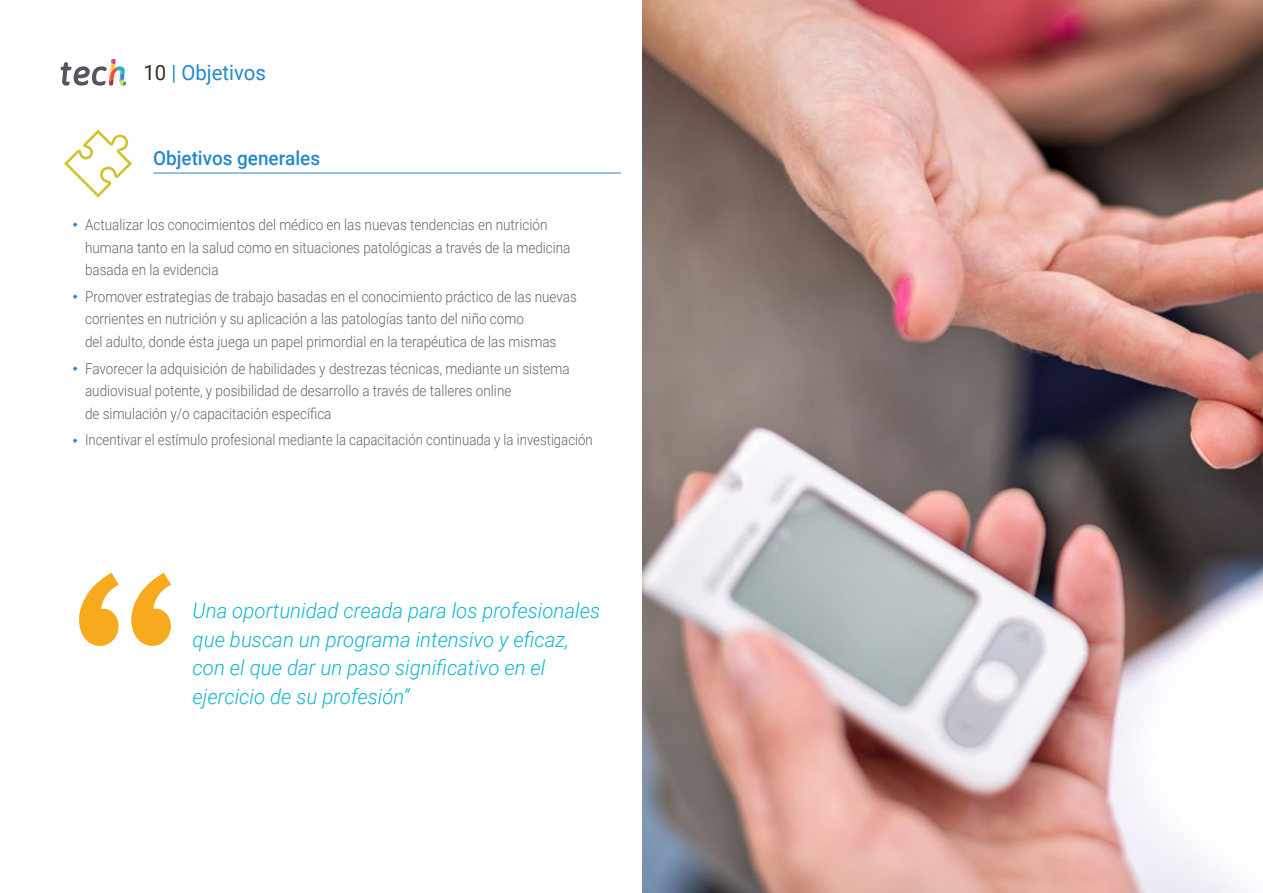
<style>
.page{position:relative;width:1263px;height:893px;background:#fff}
.page>*{position:absolute;margin:0;border:0;box-sizing:border-box;transform-origin:0 0}
.t1{font:italic 300 21px/28.5px "Roboto";color:#0fb6cf}
.t2{font:21px "Roboto";color:#2488c9}
.t3{font:500 19.5px "Roboto";color:#2488c9}
.t4{font:300 15px/22.5px "Roboto";color:#61646a;scale:.9 1}
.t5{font:300 15px "Roboto";color:#61646a;scale:.88 1}
.s1{color:#312e20}
</style>
<div class="page">
<hr style="left:153px;top:173px;width:468px;height:1px;background:#2488c9">
<svg style="left:64px;top:130px;width:68px;height:68px"></svg>
<img style="left:642px;top:0;width:621px;height:893px">
<svg style="left:61px;top:59px;width:65px;height:27px"></svg>
<svg style="left:79px;top:573px;width:92px;height:73px"></svg>
<h1 class="t2" style="left:144px;top:57px;width:124px"><span class="s1">10</span> | Objetivos</h1>
<h2 class="t3" style="left:153px;top:144px;width:169px">Objetivos generales</h2>
<p class="t4" style="left:85px;top:213px;width:541px">Actualizar los conocimientos del médico en las nuevas tendencias en nutrición humana tanto en la salud como en situaciones patológicas a través de la medicina basada en la evidencia</p>
<p class="t4" style="left:85px;top:285px;width:548px">Promover estrategias de trabajo basadas en el conocimiento práctico de las nuevas corrientes en nutrición y su aplicación a las patologías tanto del niño como<br>del adulto, donde ésta juega un papel primordial en la terapéutica de las mismas</p>
<p class="t4" style="left:85px;top:356px;width:540px">Favorecer la adquisición de habilidades y destrezas técnicas, mediante un sistema audiovisual potente, y posibilidad de desarrollo a través de talleres online<br>de simulación y/o capacitación específica</p>
<p class="t5" style="left:85px;top:430px;width:578px">Incentivar el estímulo profesional mediante la capacitación continuada y la investigación</p>
<h1 class="t1" style="left:193px;top:596px;width:409px">Una oportunidad creada para los profesionales que buscan un programa intensivo y eficaz, con el que dar un paso significativo en el ejercicio de su profesión”</h1>
</div>
